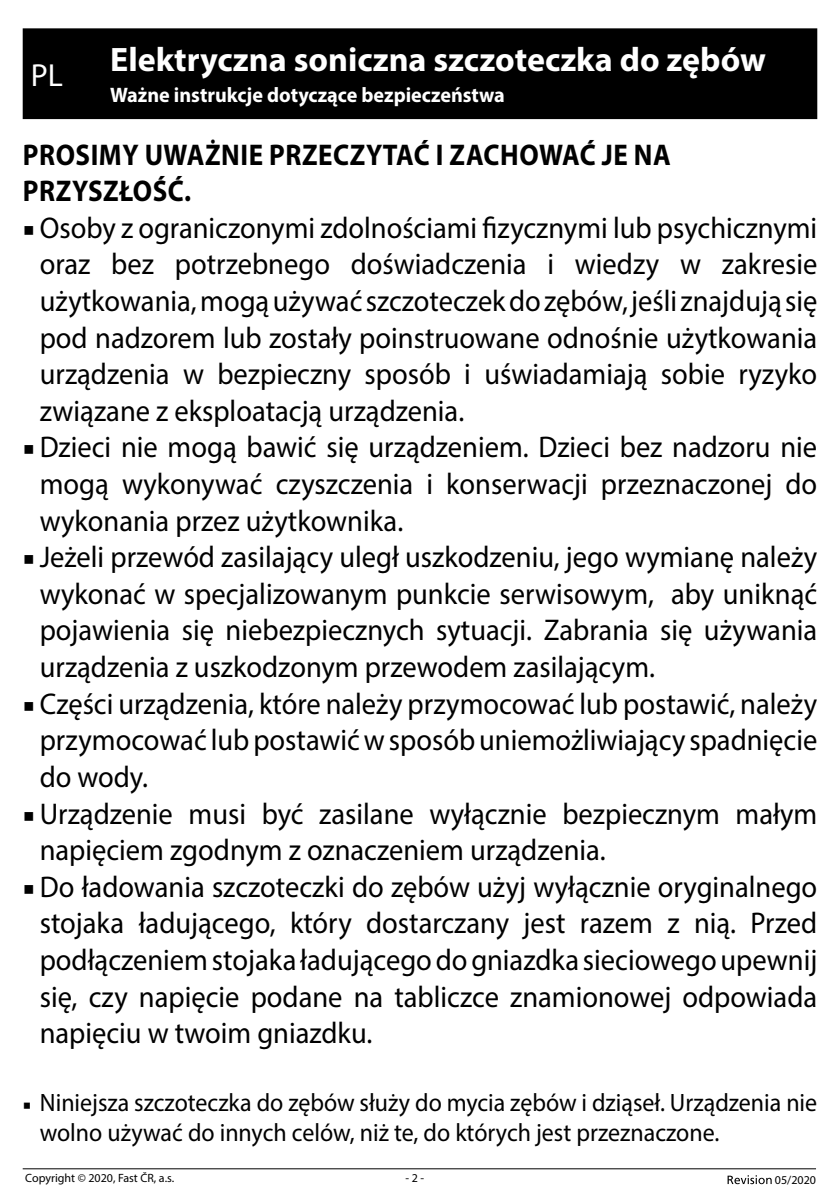
<style>
.page{position:relative;width:840px;height:1191px;background:#fff}
.page>*{position:absolute;margin:0;border:0;box-sizing:border-box;transform-origin:0 0}
.t1{font:700 34px "Myriad Pro";color:#fff}
.t2{font:32px "Myriad Pro";color:#fff}
.t3{font:30px/36.6px "Myriad Pro";color:#000;text-align:justify;scale:.95 1}
.t4{font:700 30px/36.6px "Myriad Pro";letter-spacing:.02em;color:#000;scale:.9 1}
.t5{font:25.2px/30.8px "Myriad Pro";color:#000;scale:.95 1}
.t6{font:700 21px "Myriad Pro";color:#fff;scale:.96 1}
.t7{font:12px "Myriad Pro";color:#000}
.s1{font-family:"Minion Pro"}
.s2{font-family:"Minion Pro";font-size:21px}
</style>
<div class="page">
<hr style="left:23px;top:1168px;width:792px;height:1px;background:#000">
<svg style="left:727px;top:1175px;width:44px;height:9px"></svg>
<div style="left:23px;top:28px;width:793px;height:91px;background:#000"></div>
<p class="t1" style="left:110px;top:37px;width:657px">Elektryczna soniczna szczoteczka do zębów</p>
<p class="t6" style="left:110px;top:81px;width:412px">Ważne instrukcje dotyczące bezpieczeństwa</p>
<p class="t4" style="left:23px;top:135px;width:721px">PROSIMY UWAŻNIE PRZECZYTAĆ I ZACHOWAĆ JE NA<br>PRZYSZŁOŚĆ.</p>
<p class="t3" style="left:40px;top:209px;width:819px;text-indent:-17px"><span class="s1">■</span> Osoby z ograniczonymi zdolnościami fizycznymi lub psychicznymi oraz bez potrzebnego doświadczenia i wiedzy w zakresie użytkowania, mogą używać szczoteczek do zębów, jeśli znajdują się pod nadzorem lub zostały poinstruowane odnośnie użytkowania urządzenia w bezpieczny sposób i uświadamiają sobie ryzyko związane z eksploatacją urządzenia.</p>
<p class="t3" style="left:40px;top:428px;width:819px;text-indent:-17px"><span class="s1">■</span> Dzieci nie mogą bawić się urządzeniem. Dzieci bez nadzoru nie mogą wykonywać czyszczenia i konserwacji przeznaczonej do wykonania przez użytkownika.</p>
<p class="t3" style="left:40px;top:538px;width:819px;text-indent:-17px"><span class="s1">■</span> Jeżeli przewód zasilający uległ uszkodzeniu, jego wymianę należy wykonać w specjalizowanym punkcie serwisowym, aby uniknąć pojawienia się niebezpiecznych sytuacji. Zabrania się używania urządzenia z uszkodzonym przewodem zasilającym.</p>
<p class="t3" style="left:40px;top:685px;width:819px;text-indent:-17px"><span class="s1">■</span> Części urządzenia, które należy przymocować lub postawić, należy przymocować lub postawić w sposób uniemożliwiający spadnięcie do wody.</p>
<p class="t3" style="left:40px;top:794px;width:819px;text-indent:-17px"><span class="s1">■</span> Urządzenie musi być zasilane wyłącznie bezpiecznym małym napięciem zgodnym z oznaczeniem urządzenia.</p>
<p class="t3" style="left:40px;top:868px;width:819px;text-indent:-17px"><span class="s1">■</span> Do ładowania szczoteczki do zębów użyj wyłącznie oryginalnego stojaka ładującego, który dostarczany jest razem z nią. Przed podłączeniem stojaka ładującego do gniazdka sieciowego upewnij się, czy napięcie podane na tabliczce znamionowej odpowiada napięciu w twoim gniazdku.</p>
<p class="t2" style="left:31px;top:55px;width:34px">PL</p>
<p class="t5" style="left:40px;top:1086px;width:819px;text-indent:-17px"><span class="s2">■</span> Niniejsza szczoteczka do zębów służy do mycia zębów i dziąseł. Urządzenia nie wolno używać do innych celów, niż te, do których jest przeznaczone.</p>
<p class="t7" style="left:25px;top:1170px;width:150px">Copyright © 2020, Fast ČR, a.s.</p>
<p class="t7" style="left:405px;top:1170px;width:20px">- 2 -</p>
<p class="t7" style="left:774px;top:1172px;width:43px">05/2020</p>
</div>
